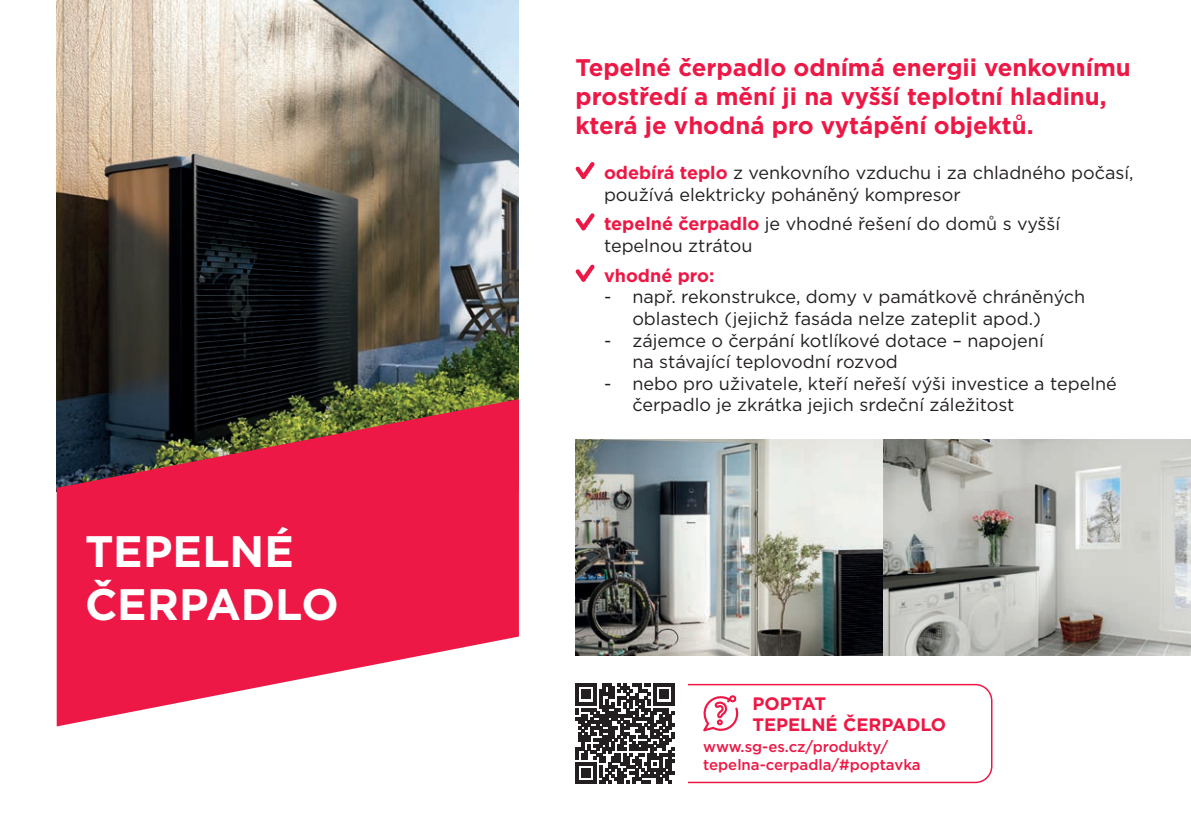
<style>
.page{position:relative;width:1191px;height:840px;background:#fff}
.page>*{position:absolute;margin:0;border:0;box-sizing:border-box;transform-origin:0 0}
.t1{font:700 44px/52.8px "Gotham";color:#fff}
.t2{font:700 24px/28.8px "Gotham";color:#ed1845}
.t3{font:18px/21.6px "Gotham";color:#231f20}
.t4{font:700 18px/21.6px "Gotham";color:#ed1845}
.t5{font:500 15px/18px "Gotham";color:#ed1845}
.s1{font-weight:700;color:#ed1845}
</style>
<div class="page">
<img style="left:575px;top:439px;width:616px;height:216px">
<div style="left:575px;top:683px;width:417px;height:99px;border:2px solid #ed1845;border-radius:16px"></div>
<svg style="left:703px;top:695px;width:36px;height:35px"></svg>
<img style="left:57px;top:0;width:462px;height:399px">
<svg style="left:57px;top:399px;width:462px;height:327px;background:#d53c5b"></svg>
<div style="left:563px;top:670px;width:124px;height:125px;background:#fff"></div>
<svg style="left:576px;top:683px;width:99px;height:99px"></svg>
<svg style="left:575px;top:162px;width:20px;height:17px"></svg>
<svg style="left:575px;top:213px;width:20px;height:17px"></svg>
<svg style="left:575px;top:264px;width:20px;height:18px"></svg>
<h1 class="t1" style="left:85px;top:524px;width:255px">TEPELNÉ<br>ČERPADLO</h1>
<h2 class="t2" style="left:575px;top:53px;width:556px">Tepelné čerpadlo odnímá energii venkovnímu prostředí a mění ji na vyšší teplotní hladinu, která je vhodná pro vytápění objektů.</h2>
<p class="t3" style="left:604px;top:161px;width:531px"><span class="s1">odebírá teplo</span> z venkovního vzduchu i za chladného počasí, používá elektricky poháněný kompresor</p>
<p class="t3" style="left:604px;top:213px;width:457px"><span class="s1">tepelné čerpadlo</span> je vhodné řešení do domů s vyšší tepelnou ztrátou</p>
<p class="t4" style="left:604px;top:264px;width:112px">vhodné pro:</p>
<p class="t3" style="left:632px;top:285px;width:454px;text-indent:-28px">- např. rekonstrukce, domy v památkově chráněných oblastech (jejichž fasáda nelze zateplit apod.)</p>
<p class="t3" style="left:632px;top:329px;width:413px;text-indent:-28px">- zájemce o čerpání kotlíkové dotace – napojení na stávající teplovodní rozvod</p>
<p class="t3" style="left:632px;top:372px;width:486px;text-indent:-28px">- nebo pro uživatele, kteří neřeší výši investice a tepelné čerpadlo je zkrátka jejich srdeční záležitost</p>
<p class="t4" style="left:752px;top:692px;width:195px">POPTAT<br>TEPELNÉ ČERPADLO</p>
<p class="t5" style="left:703px;top:737px;width:219px">www.sg-es.cz/produkty/ tepelna-cerpadla/#poptavka</p>
</div>
